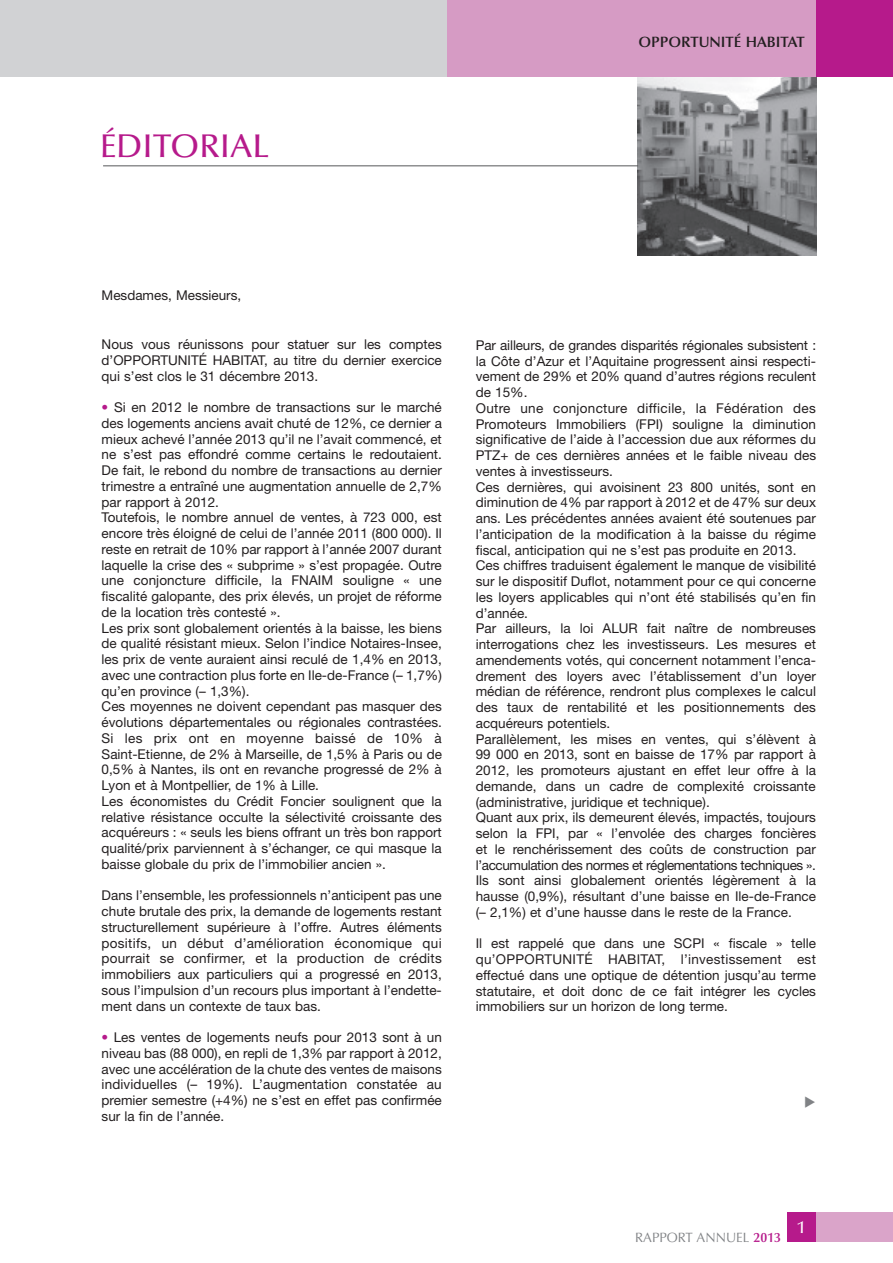
<style>
.page{position:relative;width:893px;height:1263px;background:#fff}
.page>*{position:absolute;margin:0;border:0;box-sizing:border-box;transform-origin:0 0}
.t1{font:500 33px "Optima";color:#b61a8b}
.t2{font:500 17.25px "Optima";color:#fff}
.t3{font:600 15px "Optima";color:#231f20}
.t4{font:13.5px/15.8px "Helvetica Neue";color:#231f20;text-align:justify}
.t5{font:13.5px "Optima";color:#808285}
.s1{color:#b61a8b}
.s2{font-weight:600;color:#b61a8b}
</style>
<div class="page">
<img style="left:638px;top:77px;width:178px;height:178px">
<hr style="left:103px;top:165px;width:535px;height:1px;background:#57585a">
<div style="left:787px;top:1212px;width:29px;height:30px;background:#b61a8b"></div>
<div style="left:816px;top:1212px;width:77px;height:30px;background:#daa4c9"></div>
<div style="left:446px;top:0;width:370px;height:77px;background:#d69bc4"></div>
<div style="left:0;top:0;width:446px;height:77px;background:#d1d2d4"></div>
<div style="left:816px;top:0;width:77px;height:77px;background:#b61a8b"></div>
<h1 class="t1" style="left:100px;top:133px;width:171px">ÉDITORIAL</h1>
<p class="t3" style="left:638px;top:36px;width:168px">OPPORTUNITÉ HABITAT</p>
<p class="t4" style="left:102px;top:289px;width:141px">Mesdames, Messieurs,</p>
<p class="t4" style="left:102px;top:338px;width:342px">Nous vous réunissons pour statuer sur les comptes d’OPPORTUNITÉ HABITAT, au titre du dernier exercice qui s’est clos le 31 décembre 2013.</p>
<p class="t4" style="left:102px;top:401px;width:342px;text-align:left"><span class="s1">•</span> Si en 2012 le nombre de transactions sur le marché des logements anciens avait chuté de 12%, ce dernier a mieux achevé l’année 2013 qu’il ne l’avait commencé, et ne s’est pas effondré comme certains le redoutaient.<br>De fait, le rebond du nombre de transactions au dernier trimestre a entraîné une augmentation annuelle de 2,7% par rapport à 2012.<br>Toutefois, le nombre annuel de ventes, à 723 000, est encore très éloigné de celui de l’année 2011 (800 000). Il reste en retrait de 10% par rapport à l’année 2007 durant laquelle la crise des « subprime » s’est propagée. Outre une conjoncture difficile, la FNAIM souligne « une fiscalité galopante, des prix élevés, un projet de réforme de la location très contesté ».<br>Les prix sont globalement orientés à la baisse, les biens de qualité résistant mieux. Selon l’indice Notaires-Insee, les prix de vente auraient ainsi reculé de 1,4% en 2013, avec une contraction plus forte en Ile-de-France (– 1,7%) qu’en province (– 1,3%).<br>Ces moyennes ne doivent cependant pas masquer des évolutions départementales ou régionales contrastées.<br>Si les prix ont en moyenne baissé de 10% à Saint-Etienne, de 2% à Marseille, de 1,5% à Paris ou de 0,5% à Nantes, ils ont en revanche progressé de 2% à Lyon et à Montpellier, de 1% à Lille.<br>Les économistes du Crédit Foncier soulignent que la relative résistance occulte la sélectivité croissante des acquéreurs : « seuls les biens offrant un très bon rapport qualité/prix parviennent à s’échanger, ce qui masque la baisse globale du prix de l’immobilier ancien ».</p>
<p class="t4" style="left:102px;top:889px;width:342px">Dans l’ensemble, les professionnels n’anticipent pas une chute brutale des prix, la demande de logements restant structurellement supérieure à l’offre. Autres éléments positifs, un début d’amélioration économique qui pourrait se confirmer, et la production de crédits immobiliers aux particuliers qui a progressé en 2013, sous l’impulsion d’un recours plus important à l’endette&shy;ment dans un contexte de taux bas.</p>
<p class="t4" style="left:102px;top:1031px;width:342px"><span class="s1">•</span> Les ventes de logements neufs pour 2013 sont à un niveau bas (88 000), en repli de 1,3% par rapport à 2012, avec une accélération de la chute des ventes de maisons individuelles (– 19%). L’augmentation constatée au premier semestre (+4%) ne s’est en effet pas confirmée sur la fin de l’année.</p>
<p class="t4" style="left:476px;top:338px;width:342px;text-align:left">Par ailleurs, de grandes disparités régionales subsistent : la Côte d’Azur et l’Aquitaine progressent ainsi respecti&shy;vement de 29% et 20% quand d’autres régions reculent de 15%.<br>Outre une conjoncture difficile, la Fédération des Promoteurs Immobiliers (FPI) souligne la diminution significative de l’aide à l’accession due aux réformes du PTZ+ de ces dernières années et le faible niveau des ventes à investisseurs.<br>Ces dernières, qui avoisinent 23 800 unités, sont en diminution de 4% par rapport à 2012 et de 47% sur deux ans. Les précédentes années avaient été soutenues par l’anticipation de la modification à la baisse du régime fiscal, anticipation qui ne s’est pas produite en 2013.<br>Ces chiffres traduisent également le manque de visibilité sur le dispositif Duflot, notamment pour ce qui concerne les loyers applicables qui n’ont été stabilisés qu’en fin d’année.<br>Par ailleurs, la loi ALUR fait naître de nombreuses interrogations chez les investisseurs. Les mesures et amendements votés, qui concernent notamment l’enca&shy;drement des loyers avec l’établissement d’un loyer médian de référence, rendront plus complexes le calcul des taux de rentabilité et les positionnements des acquéreurs potentiels.<br>Parallèlement, les mises en ventes, qui s’élèvent à 99 000 en 2013, sont en baisse de 17% par rapport à 2012, les promoteurs ajustant en effet leur offre à la demande, dans un cadre de complexité croissante (administrative, juridique et technique).<br>Quant aux prix, ils demeurent élevés, impactés, toujours selon la FPI, par « l’envolée des charges foncières et le renchérissement des coûts de construction par l’accumulation des normes et réglementations techniques ».<br>Ils sont ainsi globalement orientés légèrement à la hausse (0,9%), résultant d’une baisse en Ile-de-France (– 2,1%) et d’une hausse dans le reste de la France.</p>
<p class="t4" style="left:476px;top:937px;width:342px">Il est rappelé que dans une SCPI « fiscale » telle qu’OPPORTUNITÉ HABITAT, l’investissement est effectué dans une optique de détention jusqu’au terme statutaire, et doit donc de ce fait intégrer les cycles immobiliers sur un horizon de long terme.</p>
<p class="t5" style="left:635px;top:1232px;width:147px">RAPPORT ANNUEL <span class="s2">2013</span></p>
<p class="t2" style="left:797px;top:1220px;width:10px">1</p>
</div>
